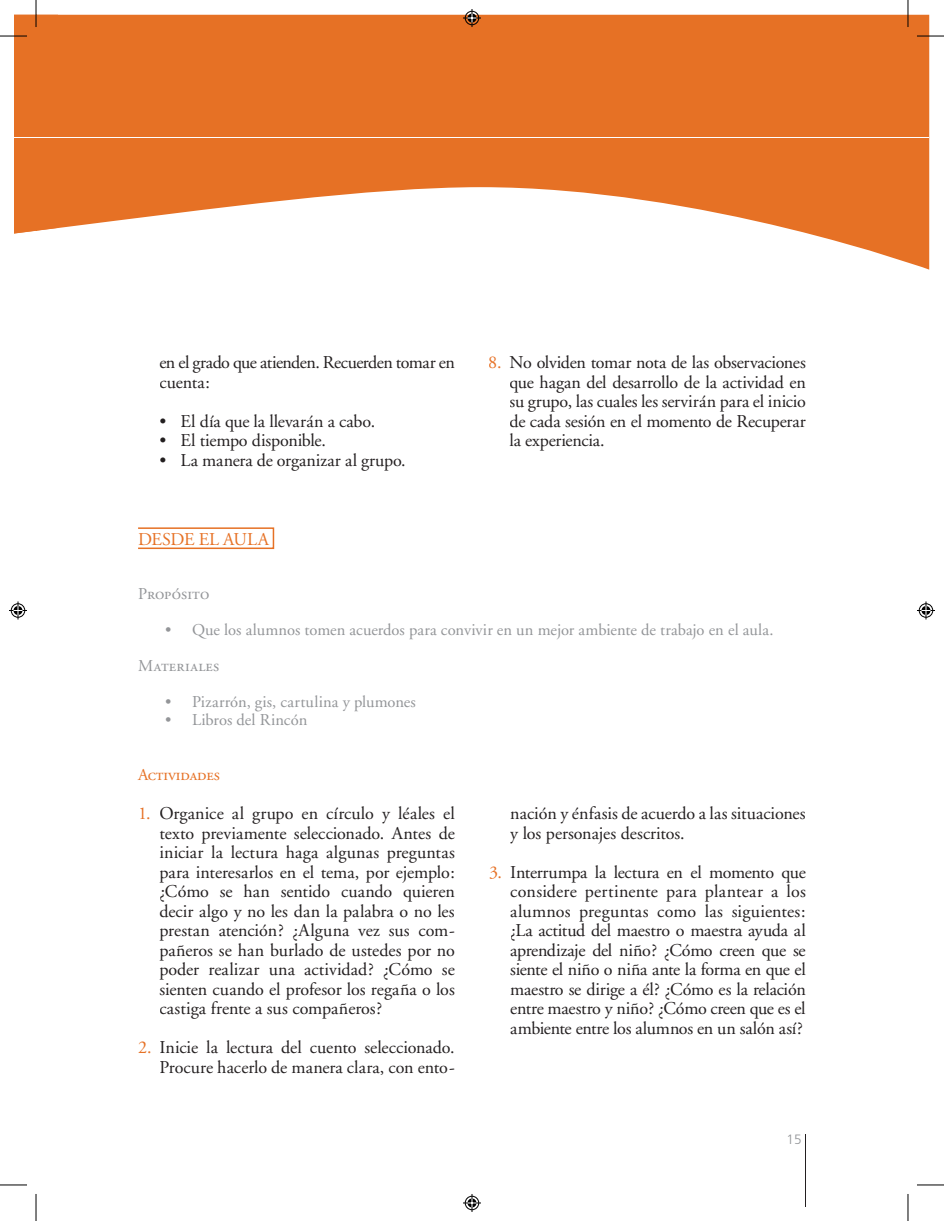
<style>
.page{position:relative;width:944px;height:1221px;background:#fff}
.page>*{position:absolute;margin:0;border:0;box-sizing:border-box;transform-origin:0 0}
.t1{font:18px/19.5px "Adobe Garamond";letter-spacing:-.01em;color:#231f20;text-align:justify}
.t2{font:18px/19.5px "Adobe Garamond";letter-spacing:-.03em;color:#231f20}
.t3{font:18px "Adobe Garamond";letter-spacing:-.015em;color:#e67125}
.t4{font:16.5px "Adobe Garamond";color:#939598}
.t5{font:16.5px "Adobe Garamond Regular SC";letter-spacing:.01em;color:#939598}
.t6{font:16.5px "Adobe Garamond Regular SC";letter-spacing:-.01em;color:#e67125}
.t7{font:300 13.5px "Frutiger";color:#939598}
.s1{color:#e67125}
</style>
<div class="page">
<hr style="left:805px;top:1133px;width:1px;height:72px;background:#231f20">
<svg style="left:57px;top:15px;width:872px;height:255px;fill:#e67125"></svg>
<hr style="left:15px;top:137px;width:914px;height:1px;background:#fff">
<hr style="left:138px;top:527px;width:135px;height:2px;background:#e67125">
<hr style="left:138px;top:547px;width:135px;height:2px;background:#e67125">
<svg style="left:273px;top:527px;width:1px;height:22px"></svg>
<svg style="left:0;top:0;width:57px;height:234px"></svg>
<svg style="left:907px;top:0;width:1px;height:27px"></svg>
<svg style="left:917px;top:36px;width:27px;height:1px"></svg>
<svg style="left:36px;top:1194px;width:1px;height:26px"></svg>
<svg style="left:0;top:1184px;width:27px;height:1px"></svg>
<svg style="left:907px;top:1194px;width:1px;height:26px"></svg>
<svg style="left:917px;top:1184px;width:27px;height:1px"></svg>
<svg style="left:463px;top:9px;width:18px;height:18px"></svg>
<svg style="left:463px;top:1194px;width:18px;height:17px"></svg>
<svg style="left:9px;top:601px;width:18px;height:18px"></svg>
<svg style="left:917px;top:601px;width:18px;height:18px"></svg>
<p class="t2" style="left:159px;top:353px;width:297px">en el grado que atienden. Recuerden tomar en cuenta:</p>
<p class="t1" style="left:159px;top:412px;width:217px">• El día que la llevarán a cabo.</p>
<p class="t1" style="left:159px;top:431px;width:168px">• El tiempo disponible.</p>
<p class="t1" style="left:159px;top:451px;width:248px">• La manera de organizar al grupo.</p>
<p class="t3" style="left:138px;top:529px;width:132px">DESDE EL AULA</p>
<p class="t1" style="left:509px;top:353px;width:298px;text-indent:-21px"><span class="s1">8.</span> No olviden tomar nota de las observaciones que hagan del desarrollo de la actividad en su grupo, las cuales les servirán para el inicio de cada sesión en el momento de Recuperar la experiencia.</p>
<p class="t5" style="left:138px;top:585px;width:73px">Propósito</p>
<p class="t4" style="left:165px;top:621px;width:610px">• Que los alumnos tomen acuerdos para convivir en un mejor ambiente de trabajo en el aula.</p>
<p class="t5" style="left:138px;top:657px;width:83px">Materiales</p>
<p class="t4" style="left:165px;top:693px;width:252px">• Pizarrón, gis, cartulina y plumones</p>
<p class="t4" style="left:165px;top:711px;width:144px">• Libros del Rincón</p>
<p class="t6" style="left:138px;top:765px;width:83px">Actividades</p>
<p class="t1" style="left:159px;top:803px;width:297px;text-indent:-21px"><span class="s1">1.</span> Organice al grupo en círculo y léales el texto previamente seleccionado. Antes de iniciar la lectura haga algunas preguntas para interesarlos en el tema, por ejemplo: ¿Cómo se han sentido cuando quieren decir algo y no les dan la palabra o no les prestan atención? ¿Alguna vez sus com&shy;pañeros se han burlado de ustedes por no poder realizar una actividad? ¿Cómo se sienten cuando el profesor los regaña o los castiga frente a sus compañeros?</p>
<p class="t1" style="left:138px;top:1037px;width:318px;text-align:right"><span class="s1">2.</span> Inicie la lectura del cuento seleccionado.<br>Procure hacerlo de manera clara, con ento-</p>
<p class="t1" style="left:510px;top:803px;width:297px">nación y énfasis de acuerdo a las situaciones y los personajes descritos.</p>
<p class="t1" style="left:510px;top:862px;width:297px;text-indent:-21px"><span class="s1">3.</span> Interrumpa la lectura en el momento que considere pertinente para plantear a los alumnos preguntas como las siguientes: ¿La actitud del maestro o maestra ayuda al aprendizaje del niño? ¿Cómo creen que se siente el niño o niña ante la forma en que el maestro se dirige a él? ¿Cómo es la relación entre maestro y niño? ¿Cómo creen que es el ambiente entre los alumnos en un salón así?</p>
<p class="t7" style="left:786px;top:1131px;width:17px">15</p>
</div>
